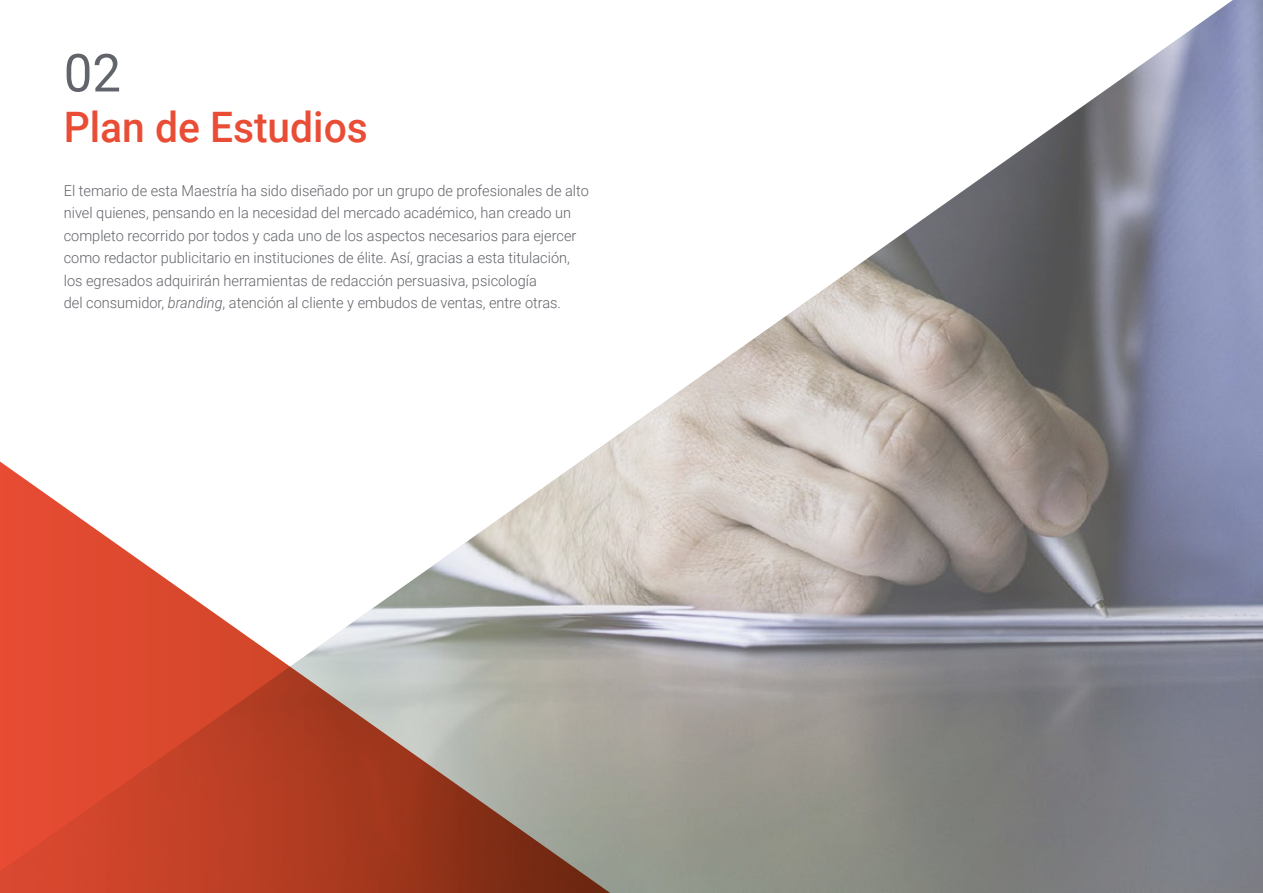
<style>
.page{position:relative;width:1263px;height:893px;background:#fff}
.page>*{position:absolute;margin:0;border:0;box-sizing:border-box;transform-origin:0 0}
.t1{font:52.5px "Roboto";color:#61646a}
.t2{font:500 42px "Roboto";color:#e94d35}
.t3{font:300 15px/22.5px "Roboto";color:#61646a}
.s1{font-style:italic}
</style>
<div class="page">
<img style="left:602px;top:0;width:661px;height:893px">
<svg style="left:0;top:446px;width:640px;height:447px"></svg>
<h1 class="t1" style="left:64px;top:36px;width:59px">02</h1>
<h2 class="t2" style="left:64px;top:98px;width:306px">Plan de Estudios</h2>
<p class="t3" style="left:64px;top:179px;width:526px">El temario de esta Maestría ha sido diseñado por un grupo de profesionales de alto nivel quienes, pensando en la necesidad del mercado académico, han creado un completo recorrido por todos y cada uno de los aspectos necesarios para ejercer como redactor publicitario en instituciones de élite. Así, gracias a esta titulación, los egresados adquirirán herramientas de redacción persuasiva, psicología<br>del consumidor, <span class="s1">branding</span>, atención al cliente y embudos de ventas, entre otras.</p>
</div>
